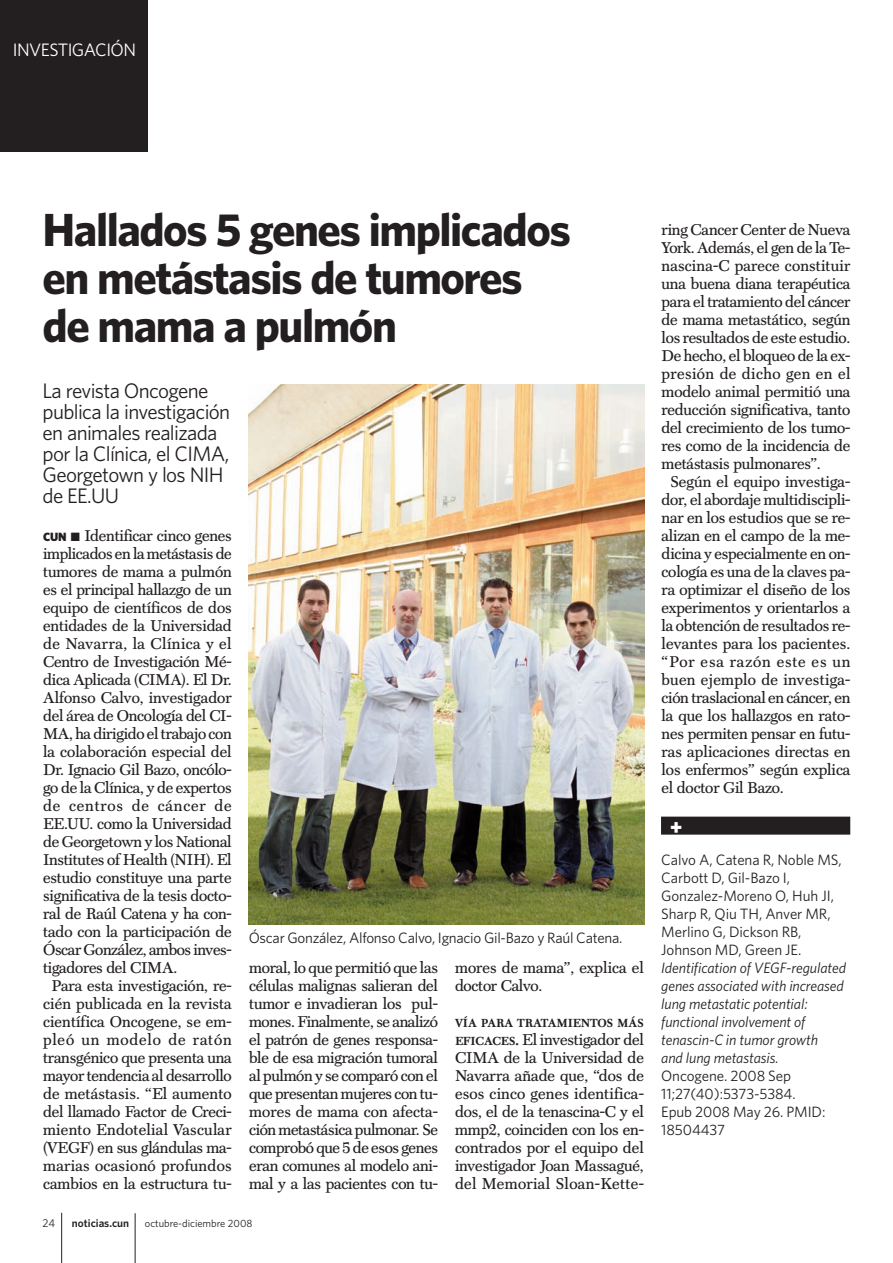
<style>
.page{position:relative;width:893px;height:1263px;background:#fff}
.page>*{position:absolute;margin:0;border:0;box-sizing:border-box;transform-origin:0 0}
.t1{font:700 46.5px/48px "Whitney";letter-spacing:-.03em;color:#231f20}
.t2{font:900 22.5px "Whitney";color:#fff}
.t3{font:21px/21px "Whitney";letter-spacing:-.03em;color:#231f20}
.t4{font:18px "Whitney";letter-spacing:-.03em;color:#fff}
.t5{font:15.75px/18px "Scotch FB Text";letter-spacing:-.01em;color:#231f20;text-align:justify}
.t6{font:15.75px "Scotch FB Text";letter-spacing:.01em;color:#231f20}
.t7{font:15.75px "Scotch FB Text";letter-spacing:.02em;color:#231f20}
.t8{font:15.75px "Scotch FB Text";letter-spacing:.05em;color:#231f20}
.t9{font:15.75px "Scotch FB Text";letter-spacing:.015em;color:#231f20}
.t10{font:15.75px "Scotch FB Text";letter-spacing:.03em;color:#231f20}
.t11{font:15.75px "Scotch FB Text";letter-spacing:.025em;color:#231f20}
.t12{font:15.75px "Scotch FB Text";letter-spacing:.055em;color:#231f20}
.t13{font:15px/18px "Whitney";letter-spacing:-.005em;color:#231f20}
.t14{font:italic 15px/18px "Whitney";letter-spacing:-.005em;color:#231f20}
.t15{font:700 11.85px "Scotch FB Text";letter-spacing:-.015em;color:#231f20}
.t16{font:600 11.25px "Whitney";color:#231f20}
.t17{font:11.25px "Whitney";color:#231f20}
.t18{font:10.5px "Whitney";color:#231f20}
.s1{font-family:"Whitney";font-weight:900;font-size:12px}
.s2{font-weight:700;font-size:11.85px}
.s3{font-weight:700}
</style>
<div class="page">
<hr style="left:135px;top:1213px;width:1px;height:50px;background:#231f20">
<hr style="left:61px;top:1213px;width:1px;height:50px;background:#231f20">
<img style="left:249px;top:385px;width:395px;height:540px">
<div style="left:0;top:0;width:148px;height:152px;background:#231f20"></div>
<div style="left:661px;top:817px;width:189px;height:18px;background:#231f20"></div>
<p class="t4" style="left:13px;top:40px;width:125px">INVESTIGACIÓN</p>
<h1 class="t1" style="left:43px;top:206px;width:530px">Hallados 5 genes implicados en metástasis de tumores de mama a pulmón</h1>
<h3 class="t3" style="left:43px;top:381px;width:189px">La revista Oncogene publica la investigación en animales realizada por la Clínica, el CIMA,<br>Georgetown y los NIH de EE.UU</h3>
<p class="t5" style="left:43px;top:526px;width:190px"><span class="s1">CUN</span> ■ Identificar cinco genes</p>
<p class="t5" style="left:43px;top:544px;width:190px">implicados en la metástasis de</p>
<p class="t5" style="left:43px;top:562px;width:190px">tumores de mama a pulmón</p>
<p class="t5" style="left:43px;top:580px;width:190px">es el principal hallazgo de un</p>
<p class="t5" style="left:43px;top:598px;width:190px">equipo de científicos de dos</p>
<p class="t5" style="left:43px;top:616px;width:190px">entidades de la Universidad</p>
<p class="t10" style="left:43px;top:634px;width:190px">de Navarra, la Clínica y el</p>
<p class="t5" style="left:43px;top:652px;width:190px">Centro de Investigación Mé-</p>
<p class="t5" style="left:43px;top:670px;width:190px">dica Aplicada (CIMA). El Dr.</p>
<p class="t5" style="left:43px;top:688px;width:190px">Alfonso Calvo, investigador</p>
<p class="t5" style="left:43px;top:706px;width:190px">del área de Oncología del CI-</p>
<p class="t5" style="left:43px;top:724px;width:190px">MA, ha dirigido el trabajo con</p>
<p class="t5" style="left:43px;top:742px;width:190px">la colaboración especial del</p>
<p class="t5" style="left:43px;top:760px;width:190px">Dr. Ignacio Gil Bazo, oncólo-</p>
<p class="t5" style="left:43px;top:778px;width:190px">go de la Clínica, y de expertos</p>
<p class="t8" style="left:43px;top:796px;width:190px">de centros de cáncer de</p>
<p class="t5" style="left:43px;top:814px;width:190px">EE.UU. como la Universidad</p>
<p class="t5" style="left:43px;top:832px;width:190px">de Georgetown y los National</p>
<p class="t5" style="left:43px;top:850px;width:190px">Institutes of Health (NIH). El</p>
<p class="t5" style="left:43px;top:868px;width:190px">estudio constituye una parte</p>
<p class="t5" style="left:43px;top:886px;width:190px">significativa de la tesis docto-</p>
<p class="t5" style="left:43px;top:904px;width:190px">ral de Raúl Catena y ha con-</p>
<p class="t5" style="left:43px;top:922px;width:190px">tado con la participación de</p>
<p class="t5" style="left:43px;top:940px;width:190px">Óscar González, ambos inves-</p>
<p class="t5" style="left:43px;top:958px;width:136px">tigadores del CIMA.</p>
<p class="t5" style="left:52px;top:976px;width:182px">Para esta investigación, re-</p>
<p class="t6" style="left:43px;top:994px;width:190px">cién publicada en la revista</p>
<p class="t5" style="left:43px;top:1012px;width:190px">científica Oncogene, se em-</p>
<p class="t8" style="left:43px;top:1030px;width:190px">pleó un modelo de ratón</p>
<p class="t5" style="left:43px;top:1048px;width:190px">transgénico que presenta una</p>
<p class="t5" style="left:43px;top:1066px;width:190px">mayor tendencia al desarrollo</p>
<p class="t6" style="left:43px;top:1084px;width:190px">de metástasis. “El aumento</p>
<p class="t5" style="left:43px;top:1102px;width:190px">del llamado Factor de Creci-</p>
<p class="t9" style="left:43px;top:1120px;width:190px">miento Endotelial Vascular</p>
<p class="t5" style="left:43px;top:1138px;width:190px">(VEGF) en sus glándulas ma-</p>
<p class="t7" style="left:43px;top:1156px;width:190px">marias ocasionó profundos</p>
<p class="t5" style="left:43px;top:1174px;width:190px">cambios en la estructura tu-</p>
<p class="t13" style="left:249px;top:928px;width:375px">Óscar González, Alfonso Calvo, Ignacio Gil-Bazo y Raúl Catena.</p>
<p class="t5" style="left:249px;top:958px;width:190px">moral, lo que permitió que las células malignas salieran del tumor e invadieran los pul&shy;mones. Finalmente, se analizó el patrón de genes responsa&shy;ble de esa migración tumoral al pulmón y se comparó con el que presentan mujeres con tu&shy;mores de mama con afecta&shy;ción metastásica pulmonar. Se comprobó que 5 de esos genes eran comunes al modelo ani&shy;mal y a las pacientes con tu-</p>
<p class="t5" style="left:455px;top:958px;width:190px">mores de mama”, explica el doctor Calvo.</p>
<p class="t15" style="left:455px;top:1015px;width:190px">VÍA PARA TRATAMIENTOS MÁS</p>
<p class="t5" style="left:455px;top:1030px;width:190px"><span class="s2">EFICACES</span><span class="s3">.</span> El investigador del CIMA de la Universidad de Navarra añade que, “dos de esos cinco genes identifica&shy;dos, el de la tenascina-C y el mmp2, coinciden con los en&shy;contrados por el equipo del investigador Joan Massagué, del Memorial Sloan-Kette-</p>
<p class="t17" style="left:43px;top:1216px;width:14px">24</p>
<p class="t16" style="left:72px;top:1216px;width:59px">noticias.cun</p>
<p class="t18" style="left:145px;top:1217px;width:109px">octubre-diciembre 2008</p>
<p class="t5" style="left:662px;top:220px;width:190px">ring Cancer Center de Nueva</p>
<p class="t5" style="left:662px;top:238px;width:190px">York. Además, el gen de la Te-</p>
<p class="t6" style="left:662px;top:256px;width:190px">nascina-C parece constituir</p>
<p class="t5" style="left:662px;top:274px;width:190px">una buena diana terapéutica</p>
<p class="t5" style="left:662px;top:292px;width:190px">para el tratamiento del cáncer</p>
<p class="t5" style="left:662px;top:310px;width:190px">de mama metastático, según</p>
<p class="t5" style="left:662px;top:328px;width:190px">los resultados de este estudio.</p>
<p class="t5" style="left:662px;top:346px;width:190px">De hecho, el bloqueo de la ex-</p>
<p class="t11" style="left:662px;top:364px;width:190px">presión de dicho gen en el</p>
<p class="t5" style="left:662px;top:382px;width:190px">modelo animal permitió una</p>
<p class="t5" style="left:662px;top:400px;width:190px">reducción significativa, tanto</p>
<p class="t5" style="left:662px;top:418px;width:190px">del crecimiento de los tumo-</p>
<p class="t5" style="left:662px;top:436px;width:190px">res como de la incidencia de</p>
<p class="t5" style="left:662px;top:454px;width:161px">metástasis pulmonares”.</p>
<p class="t5" style="left:670px;top:472px;width:182px">Según el equipo investiga-</p>
<p class="t5" style="left:662px;top:490px;width:190px">dor, el abordaje multidiscipli-</p>
<p class="t5" style="left:662px;top:508px;width:190px">nar en los estudios que se re-</p>
<p class="t5" style="left:662px;top:526px;width:190px">alizan en el campo de la me-</p>
<p class="t5" style="left:662px;top:544px;width:190px">dicina y especialmente en on-</p>
<p class="t5" style="left:662px;top:562px;width:190px">cología es una de la claves pa-</p>
<p class="t5" style="left:662px;top:580px;width:190px">ra optimizar el diseño de los</p>
<p class="t5" style="left:662px;top:598px;width:190px">experimentos y orientarlos a</p>
<p class="t5" style="left:662px;top:616px;width:190px">la obtención de resultados re-</p>
<p class="t5" style="left:662px;top:634px;width:190px">levantes para los pacientes.</p>
<p class="t12" style="left:662px;top:652px;width:190px">“Por esa razón este es un</p>
<p class="t7" style="left:662px;top:670px;width:190px">buen ejemplo de investiga-</p>
<p class="t5" style="left:662px;top:688px;width:190px">ción traslacional en cáncer, en</p>
<p class="t5" style="left:662px;top:706px;width:190px">la que los hallazgos en rato-</p>
<p class="t5" style="left:662px;top:724px;width:190px">nes permiten pensar en futu-</p>
<p class="t5" style="left:662px;top:742px;width:190px">ras aplicaciones directas en</p>
<p class="t5" style="left:662px;top:760px;width:190px">los enfermos” según explica</p>
<p class="t5" style="left:662px;top:778px;width:124px">el doctor Gil Bazo.</p>
<h2 class="t2" style="left:670px;top:814px;width:14px">+</h2>
<p class="t13" style="left:661px;top:851px;width:182px">Calvo A, Catena R, Noble MS,<br>Carbott D, Gil-Bazo I,<br>Gonzalez-Moreno O, Huh JI,<br>Sharp R, Qiu TH, Anver MR,<br>Merlino G, Dickson RB,<br>Johnson MD, Green JE.</p>
<p class="t14" style="left:661px;top:959px;width:186px">Identification of VEGF-regulated genes associated with increased lung metastatic potential: functional involvement of tenascin-C in tumor growth<br>and lung metastasis.</p>
<p class="t13" style="left:661px;top:1067px;width:166px">Oncogene. 2008 Sep<br>11;27(40):5373-5384.<br>Epub 2008 May 26. PMID:<br>18504437</p>
</div>
